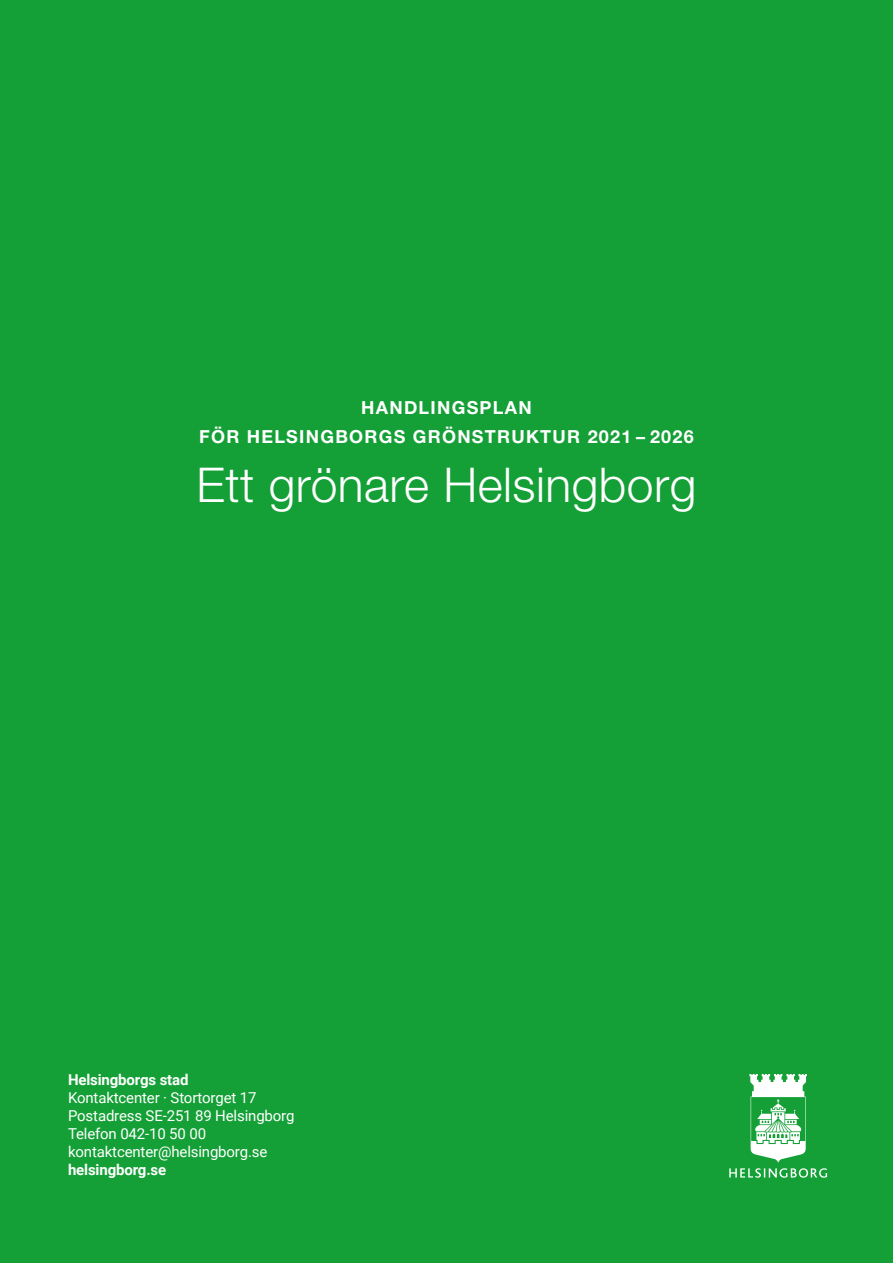
<style>
.page{position:relative;width:893px;height:1263px;background:#14a036}
.page>*{position:absolute;margin:0;border:0;box-sizing:border-box;transform-origin:0 0}
.t1{font:300 48px "Helvetica Neue LT Std";letter-spacing:.01em;color:#fff}
.t2{font:700 18px/28.5px "Helvetica Neue LT Std";letter-spacing:.07em;color:#fff;text-align:center}
.t3{font:15px/18px "Roboto";letter-spacing:-.01em;color:#fff}
.t4{font:700 15px "Roboto";letter-spacing:-.01em;color:#fff}
</style>
<div class="page">
<svg style="left:729px;top:1074px;width:98px;height:104px"></svg>
<p class="t2" style="left:199px;top:393px;width:496px">HANDLINGSPLAN<br>FÖR HELSINGBORGS GRÖNSTRUKTUR 2021 – 2026</p>
<h1 class="t1" style="left:197px;top:455px;width:501px">Ett grönare Helsingborg</h1>
<p class="t4" style="left:68px;top:1069px;width:122px">Helsingborgs stad</p>
<p class="t3" style="left:68px;top:1088px;width:228px">Kontaktcenter · Stortorget 17<br>Postadress SE-251 89 Helsingborg<br>Telefon 042-10 50 00 kontaktcenter@helsingborg.se</p>
<p class="t4" style="left:68px;top:1159px;width:100px">helsingborg.se</p>
</div>
